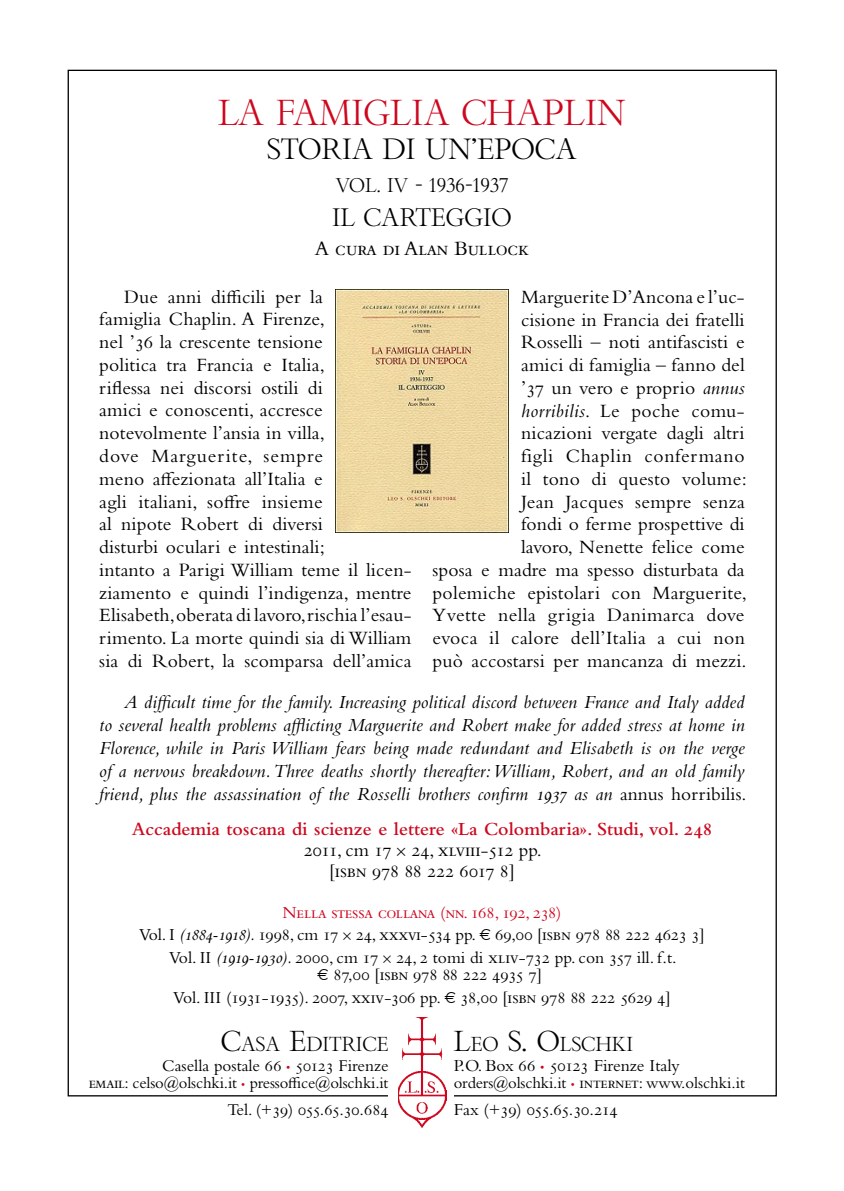
<style>
.page{position:relative;width:844px;height:1191px;background:#fff}
.page>*{position:absolute;margin:0;border:0;box-sizing:border-box;transform-origin:0 0}
.t1{font:35px "Bembo Titling MT Std";color:#cd071e}
.t2{font:28.35px "Bembo Titling MT Std";color:#000}
.t3{font:24.5px "Bembo Titling MT Std";color:#000}
.t4{font:21px "Bembo Std";letter-spacing:-.02em;color:#000}
.t5{font:19.6px/22.8px "Bembo Std";letter-spacing:.005em;color:#000}
.t6{font:19.6px "Bembo Titling MT Std";color:#000}
.t7{font:italic 19.25px/23.1px "Bembo Std";letter-spacing:.005em;color:#000;text-align:justify}
.t8{font:600 19.25px/21px "Bembo Std";color:#cd071e;text-align:center}
.t9{font:19.25px "Bembo Titling MT Std";color:#000}
.t10{font:17.5px/22.4px "Bembo Std";letter-spacing:-.01em;color:#000;text-align:center}
.t11{font:17.15px "Bembo Std";letter-spacing:-.005em;color:#000}
.t12{font:17.15px "Bembo Std";letter-spacing:-.025em;color:#000}
.t13{font:16.62px "Bembo Std";letter-spacing:-.01em;color:#000}
.s1{font-style:italic}
.s2{font-style:normal}
.s3{font-weight:400;color:#000}
.s4{font-family:"Bembo Cost";font-weight:400;color:#000}
.s5{color:#cd071e}
.s6{font-family:"Bembo Cost"}
.s7{font-size:28px}
.s8{font-size:11.9px;color:#cd071e}
.s9{font-size:11.38px;color:#cd071e}
.s10{font-size:12.25px;color:#cd071e}
</style>
<div class="page">
<img style="left:398px;top:1017px;width:48px;height:110px">
<img style="left:335px;top:289px;width:173px;height:243px">
<h1 class="t1" style="left:218px;top:91px;width:409px">LA FAMIGLIA CHAPLIN</h1>
<h2 class="t2" style="left:267px;top:131px;width:311px">STORIA DI UN’EPOCA</h2>
<p class="t9" style="left:335px;top:174px;width:175px">VOL. IV - 1936-1937</p>
<p class="t3" style="left:332px;top:203px;width:181px">IL CARTEGGIO</p>
<p class="t4" style="left:315px;top:236px;width:216px">A cura di Alan Bullock</p>
<p class="t5" style="left:99px;top:285px;width:313px;text-indent:25px">Due anni difficili per la<br>famiglia Chaplin. A Firenze,<br>nel ’36 la crescente tensione<br>politica tra Francia e Italia,<br>riflessa nei discorsi ostili di<br>amici e conoscenti, accresce notevolmente l’ansia in villa,<br>dove Marguerite, sempre<br>meno affezionata all’Italia e<br>agli italiani, soffre insieme<br>al nipote Robert di diversi<br>disturbi oculari e intestinali;<br>intanto a Parigi William teme il licen&shy;ziamento e quindi l’indigenza, mentre<br>Elisabeth,oberata di lavoro,rischia l’esau&shy;rimento. La morte quindi sia di William sia di Robert, la scomparsa dell’amica</p>
<p class="t5" style="left:432px;top:285px;width:316px;text-align:right">Marguerite D’Ancona e l’uc-<br>cisione in Francia dei fratelli<br>Rosselli – noti antifascisti e<br>amici di famiglia – fanno del<br>’37 un vero e proprio <span class="s1">annus<br>horribilis</span>. Le poche comu-<br>nicazioni vergate dagli altri<br>figli Chaplin confermano<br>il tono di questo volume:<br>Jean Jacques sempre senza<br>fondi o ferme prospettive di<br>lavoro, Nenette felice come<br>sposa e madre ma spesso disturbata da polemiche epistolari con Marguerite,<br>Yvette nella grigia Danimarca dove evoca il calore dell’Italia a cui non può accostarsi per mancanza di mezzi.</p>
<p class="t7" style="left:99px;top:689px;width:648px;text-indent:25px">A difficult time for the family. Increasing political discord between France and Italy added to several health problems afflicting Marguerite and Robert make for added stress at home in Florence, while in Paris William fears being made redundant and Elisabeth is on the verge of a nervous breakdown. Three deaths shortly thereafter: William, Robert, and an old family friend, plus the assassination of the Rosselli brothers confirm 1937 as an <span class="s2">annus horribilis.</span></p>
<p class="t8" style="left:132px;top:818px;width:582px">Accademia toscana di scienze e lettere «La Colombaria». Studi, vol. 248<br><span class="s3">2011, cm 17</span> <span class="s4">¥</span> <span class="s3">24, xlviii-512 pp.<br>[isbn 978 88 222 6017 8]</span></p>
<p class="t10" style="left:139px;top:900px;width:567px"><span class="s5">Nella stessa collana (nn. 168, 192, 238)<br></span>Vol. I <span class="s1">(1884-1918).</span> 1998, cm 17 <span class="s6">¥</span> 24, xxxvi-534 pp. <span class="s6">√</span> 69,00 [isbn 978 88 222 4623 3]<br>Vol. II <span class="s1">(1919-1930).</span> 2000, cm 17 <span class="s6">¥</span> 24, 2 tomi di xliv-732 pp. con 357 ill. f.t.</p>
<p class="t10" style="left:173px;top:963px;width:499px;text-align:left;text-indent:143px"><span class="s6">√</span> 87,00 [isbn 978 88 222 4935 7]<br>Vol. III (1931-1935). 2007, xxiv-306 pp. <span class="s6">√</span> 38,00 [isbn 978 88 222 5629 4]</p>
<p class="t6" style="left:221px;top:1031px;width:169px"><span class="s7">C</span>ASA <span class="s7">E</span>DITRICE</p>
<p class="t11" style="left:162px;top:1055px;width:228px">Casella postale 66 <span class="s8">•</span> 50123 Firenze</p>
<p class="t13" style="left:89px;top:1073px;width:301px">email: celso@olschki.it <span class="s9">•</span> pressoffice@olschki.it</p>
<p class="t12" style="left:227px;top:1099px;width:162px">Tel. (+39) 055.65.30.684</p>
<p class="t6" style="left:453px;top:1031px;width:181px"><span class="s7">L</span>EO <span class="s7">S. O</span>LSCHKI</p>
<p class="t10" style="left:453px;top:1053px;width:227px">P.O. Box 66 <span class="s10">•</span> 50123 Firenze Italy</p>
<p class="t13" style="left:453px;top:1073px;width:293px">orders@olschki.it <span class="s9">•</span> internet: www.olschki.it</p>
<p class="t10" style="left:453px;top:1097px;width:165px">Fax (+39) 055.65.30.214</p>
</div>
